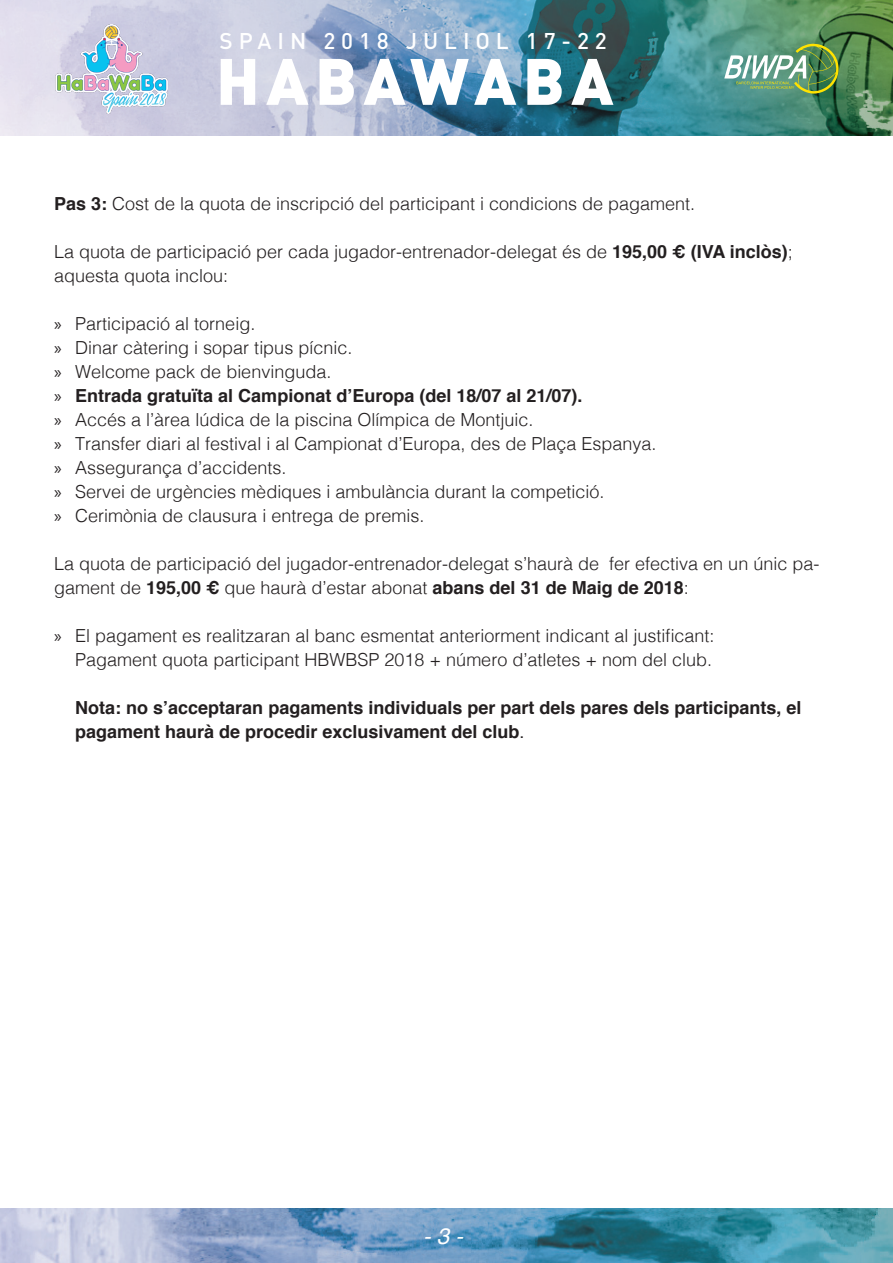
<style>
.page{position:relative;width:893px;height:1263px;background:#fff}
.page>*{position:absolute;margin:0;border:0;box-sizing:border-box;transform-origin:0 0}
.t1{font:900 64.5px "DIN Pro";letter-spacing:.1em;color:#fff}
.t2{font:500 22.5px "DIN Pro";letter-spacing:.26em;color:#fff}
.t3{font:italic 22.5px "Helvetica";color:#fff}
.Estilo_de_párrafo_Bo{font:300 18px/24px "Helvetica";color:#231f20}
.t4{font:700 18px/24px "Helvetica";color:#231f20}
.s1{font-weight:700}
.s2{font-family:"Myriad Pro";font-weight:400}
.s3{font-weight:400}
</style>
<div class="page">
<img style="left:0;top:0;width:893px;height:135px">
<img style="left:54px;top:22px;width:115px;height:93px">
<svg style="left:724px;top:44px;width:115px;height:50px;background:#79a782"></svg>
<svg style="left:0;top:1209px;width:893px;height:54px;background:#6c9dba"></svg>
<p class="t2" style="left:220px;top:25px;width:389px">SPAIN 2018 JULIOL 17-22</p>
<p class="t1" style="left:216px;top:38px;width:399px">HABAWABA</p>
<p class="Estilo_de_párrafo_Bo" style="left:54px;top:190px;width:643px"><span class="s1">Pas 3:</span> Cost de la quota de inscripció del participant i condicions de pagament.</p>
<p class="Estilo_de_párrafo_Bo" style="left:54px;top:238px;width:740px">La quota de participació per cada jugador-entrenador-delegat és de <span class="s1">195,00 € (IVA inclòs)</span>; aquesta quota inclou:</p>
<p class="Estilo_de_párrafo_Bo" style="left:54px;top:310px;width:203px"><span class="s2">»</span> Participació al torneig.</p>
<p class="Estilo_de_párrafo_Bo" style="left:54px;top:334px;width:300px"><span class="s2">»</span> Dinar càtering i sopar tipus pícnic.</p>
<p class="Estilo_de_párrafo_Bo" style="left:54px;top:358px;width:279px"><span class="s2">»</span> Welcome pack de bienvinguda.</p>
<p class="t4" style="left:54px;top:383px;width:530px"><span class="s2">»</span> Entrada gratuïta al Campionat d’Europa (del 18/07 al 21/07).</p>
<p class="Estilo_de_párrafo_Bo" style="left:54px;top:406px;width:481px"><span class="s2">»</span> Accés a l’àrea lúdica de la piscina Olímpica de Montjuic.</p>
<p class="Estilo_de_párrafo_Bo" style="left:54px;top:430px;width:604px"><span class="s2">»</span> Transfer diari al festival i al Campionat d’Europa, des de Plaça Espanya.</p>
<p class="Estilo_de_párrafo_Bo" style="left:54px;top:454px;width:234px"><span class="s2">»</span> Assegurança d’accidents.</p>
<p class="Estilo_de_párrafo_Bo" style="left:54px;top:478px;width:552px"><span class="s2">»</span> Servei de urgències mèdiques i ambulància durant la competició.</p>
<p class="Estilo_de_párrafo_Bo" style="left:54px;top:502px;width:372px"><span class="s2">»</span> Cerimònia de clausura i entrega de premis.</p>
<p class="Estilo_de_párrafo_Bo" style="left:54px;top:550px;width:767px">La quota de participació del jugador-entrenador-delegat s’haurà de fer efectiva en un únic pa&shy;gament de <span class="s1">195,00 €</span> que haurà d’estar abonat <span class="s1">abans del 31 de Maig de 2018</span>:</p>
<p class="Estilo_de_párrafo_Bo" style="left:54px;top:622px;width:662px;text-align:right"><span class="s2">»</span> El pagament es realitzaran al banc esmentat anteriorment indicant al justificant:<br>Pagament quota participant HBWBSP 2018 + número d’atletes + nom del club.</p>
<p class="t4" style="left:75px;top:695px;width:728px">Nota: no s’acceptaran pagaments individuals per part dels pares dels participants, el pagament haurà de procedir exclusivament del club<span class="s3">.</span></p>
<p class="t3" style="left:423px;top:1219px;width:42px">- 3 -</p>
</div>
